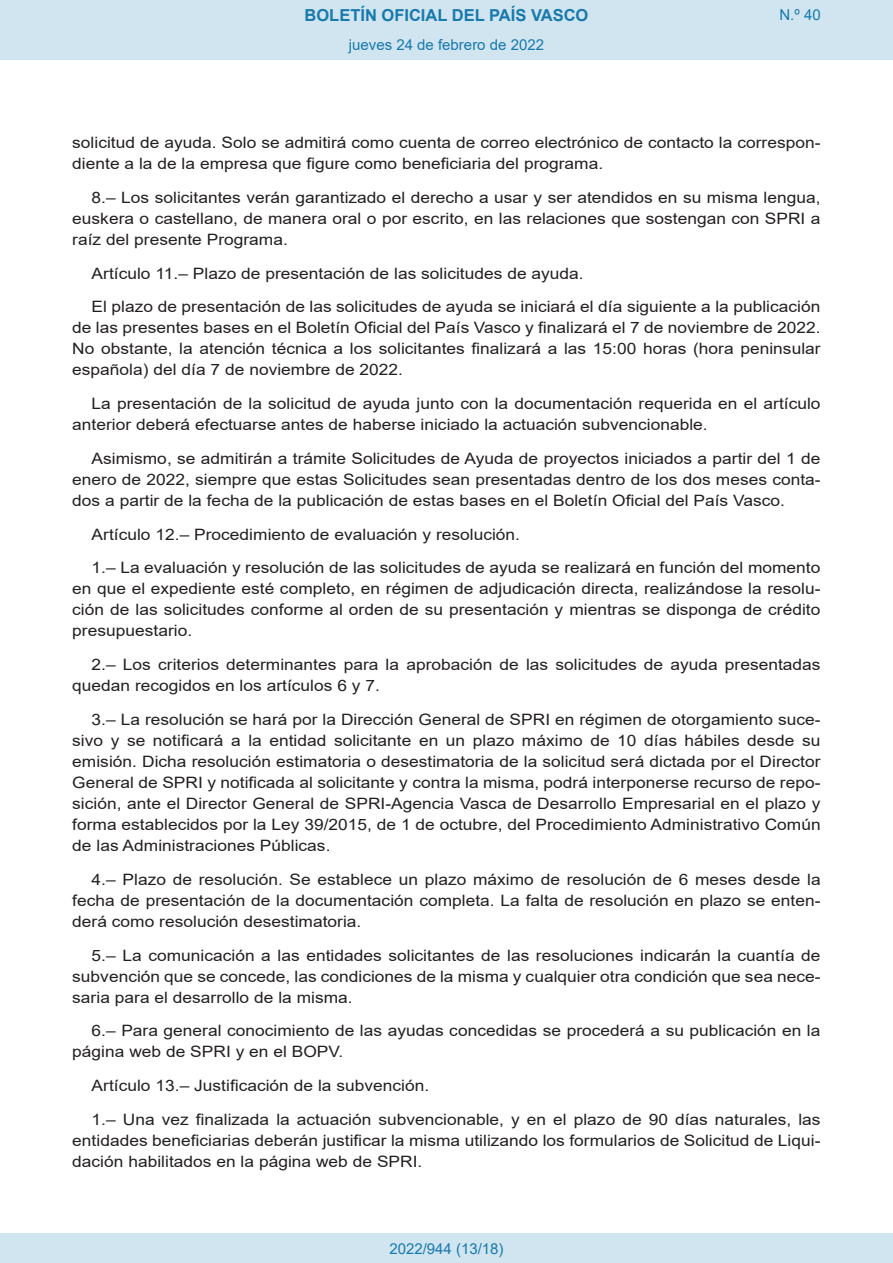
<style>
.page{position:relative;width:893px;height:1263px;background:#fff}
.page>*{position:absolute;margin:0;border:0;box-sizing:border-box;transform-origin:0 0}
.t1{font:700 16.5px "Arial";color:#1879ad}
.BOPVDetalle{font:15.6px/21px "Arial";color:#231f20;text-align:justify;scale:1.11 1}
.Paginacion_Centro{font:15px "Arial";color:#1879ad}
</style>
<div class="page">
<div style="left:0;top:0;width:893px;height:60px;background:#d0e5f0"></div>
<div style="left:0;top:1233px;width:893px;height:30px;background:#d0e5f0"></div>
<p class="t1" style="left:305px;top:3px;width:285px">BOLETÍN OFICIAL DEL PAÍS VASCO</p>
<p class="Paginacion_Centro" style="left:349px;top:35px;width:197px">jueves 24 de febrero de 2022</p>
<p class="Paginacion_Centro" style="left:779px;top:5px;width:43px">N.º 40</p>
<p class="BOPVDetalle" style="left:72px;top:132px;width:676px">solicitud de ayuda. Solo se admitirá como cuenta de correo electrónico de contacto la correspon&shy;diente a la de la empresa que figure como beneficiaria del programa.</p>
<p class="BOPVDetalle" style="left:72px;top:187px;width:676px;text-indent:19px">8.– Los solicitantes verán garantizado el derecho a usar y ser atendidos en su misma lengua, euskera o castellano, de manera oral o por escrito, en las relaciones que sostengan con SPRI a raíz del presente Programa.</p>
<p class="BOPVDetalle" style="left:92px;top:263px;width:445px">Artículo 11.– Plazo de presentación de las solicitudes de ayuda.</p>
<p class="BOPVDetalle" style="left:72px;top:296px;width:676px;text-indent:19px">El plazo de presentación de las solicitudes de ayuda se iniciará el día siguiente a la publicación de las presentes bases en el Boletín Oficial del País Vasco y finalizará el 7 de noviembre de 2022.<br>No obstante, la atención técnica a los solicitantes finalizará a las 15:00 horas (hora peninsular española) del día 7 de noviembre de 2022.</p>
<p class="BOPVDetalle" style="left:72px;top:393px;width:676px;text-indent:19px">La presentación de la solicitud de ayuda junto con la documentación requerida en el artículo anterior deberá efectuarse antes de haberse iniciado la actuación subvencionable.</p>
<p class="BOPVDetalle" style="left:72px;top:448px;width:676px;text-indent:19px">Asimismo, se admitirán a trámite Solicitudes de Ayuda de proyectos iniciados a partir del 1 de enero de 2022, siempre que estas Solicitudes sean presentadas dentro de los dos meses conta&shy;dos a partir de la fecha de la publicación de estas bases en el Boletín Oficial del País Vasco.</p>
<p class="BOPVDetalle" style="left:92px;top:524px;width:387px">Artículo 12.– Procedimiento de evaluación y resolución.</p>
<p class="BOPVDetalle" style="left:72px;top:557px;width:676px;text-indent:19px">1.– La evaluación y resolución de las solicitudes de ayuda se realizará en función del momento en que el expediente esté completo, en régimen de adjudicación directa, realizándose la resolu&shy;ción de las solicitudes conforme al orden de su presentación y mientras se disponga de crédito presupuestario.</p>
<p class="BOPVDetalle" style="left:72px;top:654px;width:676px;text-indent:19px">2.– Los criterios determinantes para la aprobación de las solicitudes de ayuda presentadas quedan recogidos en los artículos 6 y 7.</p>
<p class="BOPVDetalle" style="left:72px;top:709px;width:676px;text-indent:19px">3.– La resolución se hará por la Dirección General de SPRI en régimen de otorgamiento suce&shy;sivo y se notificará a la entidad solicitante en un plazo máximo de 10 días hábiles desde su emisión. Dicha resolución estimatoria o desestimatoria de la solicitud será dictada por el Director General de SPRI y notificada al solicitante y contra la misma, podrá interponerse recurso de repo&shy;sición, ante el Director General de SPRI-Agencia Vasca de Desarrollo Empresarial en el plazo y forma establecidos por la Ley 39/2015, de 1 de octubre, del Procedimiento Administrativo Común de las Administraciones Públicas.</p>
<p class="BOPVDetalle" style="left:72px;top:869px;width:676px;text-indent:19px">4.– Plazo de resolución. Se establece un plazo máximo de resolución de 6 meses desde la fecha de presentación de la documentación completa. La falta de resolución en plazo se enten&shy;derá como resolución desestimatoria.</p>
<p class="BOPVDetalle" style="left:72px;top:944px;width:676px;text-indent:19px">5.– La comunicación a las entidades solicitantes de las resoluciones indicarán la cuantía de subvención que se concede, las condiciones de la misma y cualquier otra condición que sea nece&shy;saria para el desarrollo de la misma.</p>
<p class="BOPVDetalle" style="left:72px;top:1020px;width:675px;text-indent:19px">6.– Para general conocimiento de las ayudas concedidas se procederá a su publicación en la página web de SPRI y en el BOPV.</p>
<p class="BOPVDetalle" style="left:92px;top:1075px;width:306px">Artículo 13.– Justificación de la subvención.</p>
<p class="BOPVDetalle" style="left:72px;top:1109px;width:676px;text-indent:19px">1.– Una vez finalizada la actuación subvencionable, y en el plazo de 90 días naturales, las entidades beneficiarias deberán justificar la misma utilizando los formularios de Solicitud de Liqui&shy;dación habilitados en la página web de SPRI.</p>
<p class="Paginacion_Centro" style="left:389px;top:1238px;width:116px">2022/944 (13/18)</p>
</div>
